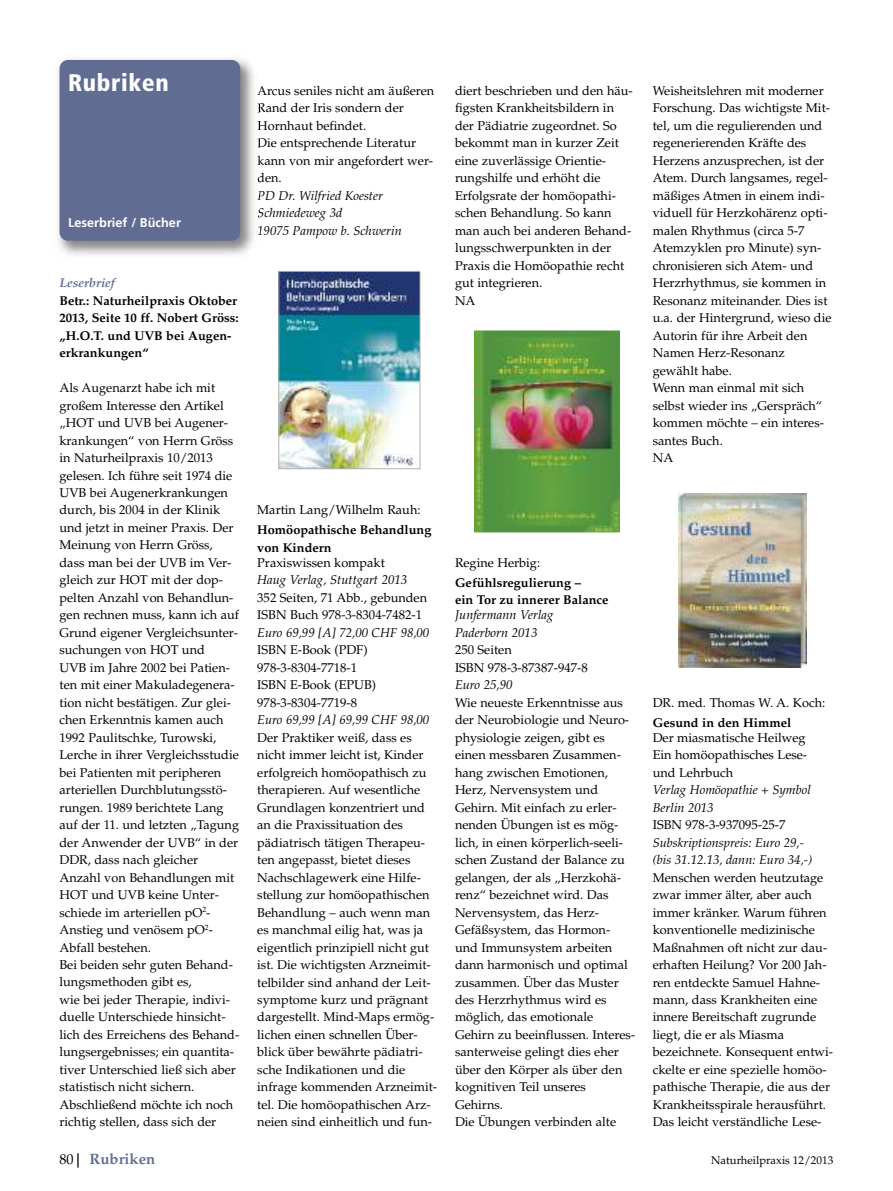
<style>
.page{position:relative;width:893px;height:1191px;background:#fff}
.page>*{position:absolute;margin:0;border:0;box-sizing:border-box;transform-origin:0 0}
.t1{font:900 condensed 24px "Frutiger LT Pro";letter-spacing:.025em;color:#fff}
.t2{font:700 15px "Palatino LT Std";color:#616c93}
.t3{font:12.75px/17.4px "Palatino LT Std";color:#000}
.t4{font:italic 12.75px/17.4px "Palatino LT Std";color:#000}
.t5{font:700 12.75px/17.4px "Palatino LT Std";color:#000}
.t6{font:700 12.75px "Frutiger LT Pro";color:#fff}
.t7{font:italic 700 12.75px "Palatino LT Std";color:#616c93}
.t8{font:11.25px "Palatino LT Std";color:#000}
.s1{font-weight:400;font-size:14.25px;color:#000}
.s2{font-size:14.25px;color:#000}
</style>
<div class="page">
<img style="left:58px;top:59px;width:202px;height:196px">
<svg style="left:257px;top:89px;width:3px;height:6px"></svg>
<svg style="left:258px;top:103px;width:2px;height:10px"></svg>
<svg style="left:258px;top:121px;width:2px;height:9px"></svg>
<svg style="left:258px;top:139px;width:2px;height:26px"></svg>
<svg style="left:258px;top:175px;width:2px;height:8px"></svg>
<svg style="left:257px;top:190px;width:3px;height:10px"></svg>
<svg style="left:258px;top:208px;width:2px;height:9px"></svg>
<svg style="left:258px;top:226px;width:2px;height:9px"></svg>
<div style="left:60px;top:60px;width:180px;height:181px;background:#616c93;border-radius:9px"></div>
<img style="left:475px;top:330px;width:144px;height:202px">
<img style="left:679px;top:493px;width:127px;height:174px">
<img style="left:281px;top:273px;width:137px;height:194px">
<div style="left:279px;top:271px;width:141px;height:198px;border:1px solid #b3b3b3"></div>
<h1 class="t1" style="left:68px;top:74px;width:102px">Rubriken</h1>
<p class="t6" style="left:68px;top:218px;width:115px">Leserbrief / Bücher</p>
<p class="t7" style="left:60px;top:278px;width:57px">Leserbrief</p>
<p class="t5" style="left:60px;top:293px;width:181px">Betr.: Naturheilpraxis Oktober<br>2013, Seite 10 ff. Nobert Gröss: „H.O.T. und UVB bei Augen&shy;erkrankungen“</p>
<p class="t3" style="left:60px;top:380px;width:181px">Als Augenarzt habe ich mit großem Interesse den Artikel „HOT und UVB bei Augener&shy;krankungen“ von Herrn Gröss in Naturheilpraxis 10/2013 gelesen. Ich führe seit 1974 die<br>UVB bei Augenerkrankungen durch, bis 2004 in der Klinik und jetzt in meiner Praxis. Der<br>Meinung von Herrn Gröss, dass man bei der UVB im Ver&shy;gleich zur HOT mit der dop&shy;pelten Anzahl von Behandlun&shy;gen rechnen muss, kann ich auf<br>Grund eigener Vergleichsunter&shy;suchungen von HOT und<br>UVB im Jahre 2002 bei Patien&shy;ten mit einer Makuladegenera&shy;tion nicht bestätigen. Zur glei&shy;chen Erkenntnis kamen auch<br>1992 Paulitschke, Turowski,<br>Lerche in ihrer Vergleichsstudie bei Patienten mit peripheren arteriellen Durchblutungsstö&shy;rungen. 1989 berichtete Lang auf der 11. und letzten „Tagung der Anwender der UVB“ in der<br>DDR, dass nach gleicher<br>Anzahl von Behandlungen mit<br>HOT und UVB keine Unter&shy;schiede im arteriellen pO<sup>2</sup>-<br>Anstieg und venösem pO<sup>2</sup>-<br>Abfall bestehen.<br>Bei beiden sehr guten Behand&shy;lungsmethoden gibt es,<br>wie bei jeder Therapie, indivi&shy;duelle Unterschiede hinsicht&shy;lich des Erreichens des Behand&shy;lungsergebnisses; ein quantita&shy;tiver Unterschied ließ sich aber statistisch nicht sichern.<br>Abschließend möchte ich noch richtig stellen, dass sich der</p>
<p class="t3" style="left:257px;top:83px;width:178px">Arcus seniles nicht am äußeren<br>Rand der Iris sondern der<br>Hornhaut befindet.<br>Die entsprechende Literatur kann von mir angefordert wer&shy;den.</p>
<p class="t4" style="left:257px;top:188px;width:146px">PD Dr. Wilfried Koester<br>Schmiedeweg 3d<br>19075 Pampow b. Schwerin</p>
<p class="t3" style="left:455px;top:83px;width:179px">diert beschrieben und den häu&shy;figsten Krankheitsbildern in der Pädiatrie zugeordnet. So bekommt man in kurzer Zeit eine zuverlässige Orientie&shy;rungshilfe und erhöht die<br>Erfolgsrate der homöopathi&shy;schen Behandlung. So kann man auch bei anderen Behand&shy;lungsschwerpunkten in der<br>Praxis die Homöopathie recht gut integrieren.<br>NA</p>
<p class="t3" style="left:257px;top:503px;width:165px">Martin Lang/Wilhelm Rauh:</p>
<p class="t5" style="left:257px;top:522px;width:176px">Homöopathische Behandlung von Kindern</p>
<p class="t3" style="left:257px;top:555px;width:129px">Praxiswissen kompakt</p>
<p class="t4" style="left:257px;top:573px;width:151px">Haug Verlag, Stuttgart 2013</p>
<p class="t3" style="left:257px;top:590px;width:171px">352 Seiten, 71 Abb., gebunden<br>ISBN Buch 978-3-8304-7482-1</p>
<p class="t4" style="left:257px;top:625px;width:174px">Euro 69,99 [A] 72,00 CHF 98,00</p>
<p class="t3" style="left:257px;top:642px;width:120px">ISBN E-Book (PDF)<br>978-3-8304-7718-1<br>ISBN E-Book (EPUB)<br>978-3-8304-7719-8</p>
<p class="t4" style="left:257px;top:712px;width:174px">Euro 69,99 [A] 69,99 CHF 98,00</p>
<p class="t3" style="left:257px;top:730px;width:181px">Der Praktiker weiß, dass es nicht immer leicht ist, Kinder erfolgreich homöopathisch zu therapieren. Auf wesentliche<br>Grundlagen konzentriert und an die Praxissituation des pädiatrisch tätigen Therapeu&shy;ten angepasst, bietet dieses<br>Nachschlagewerk eine Hilfe&shy;stellung zur homöopathischen<br>Behandlung – auch wenn man es manchmal eilig hat, was ja eigentlich prinzipiell nicht gut ist. Die wichtigsten Arzneimit&shy;telbilder sind anhand der Leit&shy;symptome kurz und prägnant dargestellt. Mind-Maps ermög&shy;lichen einen schnellen Über&shy;blick über bewährte pädiatri&shy;sche Indikationen und die infrage kommenden Arzneimit&shy;tel. Die homöopathischen Arz&shy;neien sind einheitlich und fun-</p>
<p class="t3" style="left:455px;top:555px;width:87px">Regine Herbig:</p>
<p class="t5" style="left:455px;top:575px;width:155px">Gefühlsregulierung –<br>ein Tor zu innerer Balance</p>
<p class="t4" style="left:455px;top:608px;width:100px">Junfermann Verlag<br>Paderborn 2013</p>
<p class="t3" style="left:455px;top:642px;width:134px">250 Seiten<br>ISBN 978-3-87387-947-8</p>
<p class="t4" style="left:455px;top:677px;width:59px">Euro 25,90</p>
<p class="t3" style="left:455px;top:695px;width:182px">Wie neueste Erkenntnisse aus der Neurobiologie und Neuro&shy;physiologie zeigen, gibt es einen messbaren Zusammen&shy;hang zwischen Emotionen,<br>Herz, Nervensystem und<br>Gehirn. Mit einfach zu erler&shy;nenden Übungen ist es mög&shy;lich, in einen körperlich-seeli&shy;schen Zustand der Balance zu gelangen, der als „Herzkohä&shy;renz“ bezeichnet wird. Das<br>Nervensystem, das Herz-<br>Gefäßsystem, das Hormon&shy;und Immunsystem arbeiten dann harmonisch und optimal zusammen. Über das Muster des Herzrhythmus wird es möglich, das emotionale<br>Gehirn zu beeinflussen. Interes&shy;santerweise gelingt dies eher über den Körper als über den kognitiven Teil unseres<br>Gehirns.<br>Die Übungen verbinden alte</p>
<p class="t3" style="left:653px;top:83px;width:180px">Weisheitslehren mit moderner<br>Forschung. Das wichtigste Mit&shy;tel, um die regulierenden und regenerierenden Kräfte des<br>Herzens anzusprechen, ist der<br>Atem. Durch langsames, regel&shy;mäßiges Atmen in einem indi&shy;viduell für Herzkohärenz opti&shy;malen Rhythmus (circa 5-7<br>Atemzyklen pro Minute) syn&shy;chronisieren sich Atem- und<br>Herzrhythmus, sie kommen in<br>Resonanz miteinander. Dies ist u.a. der Hintergrund, wieso die<br>Autorin für ihre Arbeit den<br>Namen Herz-Resonanz gewählt habe.<br>Wenn man einmal mit sich selbst wieder ins „Gerspräch“ kommen möchte – ein interes&shy;santes Buch.<br>NA</p>
<p class="t3" style="left:653px;top:695px;width:174px">DR. med. Thomas W. A. Koch:</p>
<p class="t5" style="left:653px;top:715px;width:140px">Gesund in den Himmel</p>
<p class="t3" style="left:653px;top:730px;width:156px">Der miasmatische Heilweg<br>Ein homöopathisches Lese&shy;und Lehrbuch</p>
<p class="t4" style="left:653px;top:782px;width:160px">Verlag Homöopathie + Symbol<br>Berlin 2013</p>
<p class="t3" style="left:653px;top:817px;width:134px">ISBN 978-3-937095-25-7</p>
<p class="t4" style="left:653px;top:835px;width:161px">Subskriptionspreis: Euro 29,- (bis 31.12.13, dann: Euro 34,-)</p>
<p class="t3" style="left:653px;top:870px;width:182px">Menschen werden heutzutage zwar immer älter, aber auch immer kränker. Warum führen konventionelle medizinische<br>Maßnahmen oft nicht zur dau&shy;erhaften Heilung? Vor 200 Jah&shy;ren entdeckte Samuel Hahne&shy;mann, dass Krankheiten eine innere Bereitschaft zugrunde liegt, die er als Miasma bezeichnete. Konsequent entwi&shy;ckelte er eine spezielle homöo&shy;pathische Therapie, die aus der<br>Krankheitsspirale herausführt.<br>Das leicht verständliche Lese-</p>
<p class="t2" style="left:60px;top:1152px;width:97px"><span class="s1">80</span><span class="s2">|</span> Rubriken</p>
<p class="t8" style="left:711px;top:1155px;width:124px">Naturheilpraxis 12/2013</p>
</div>
